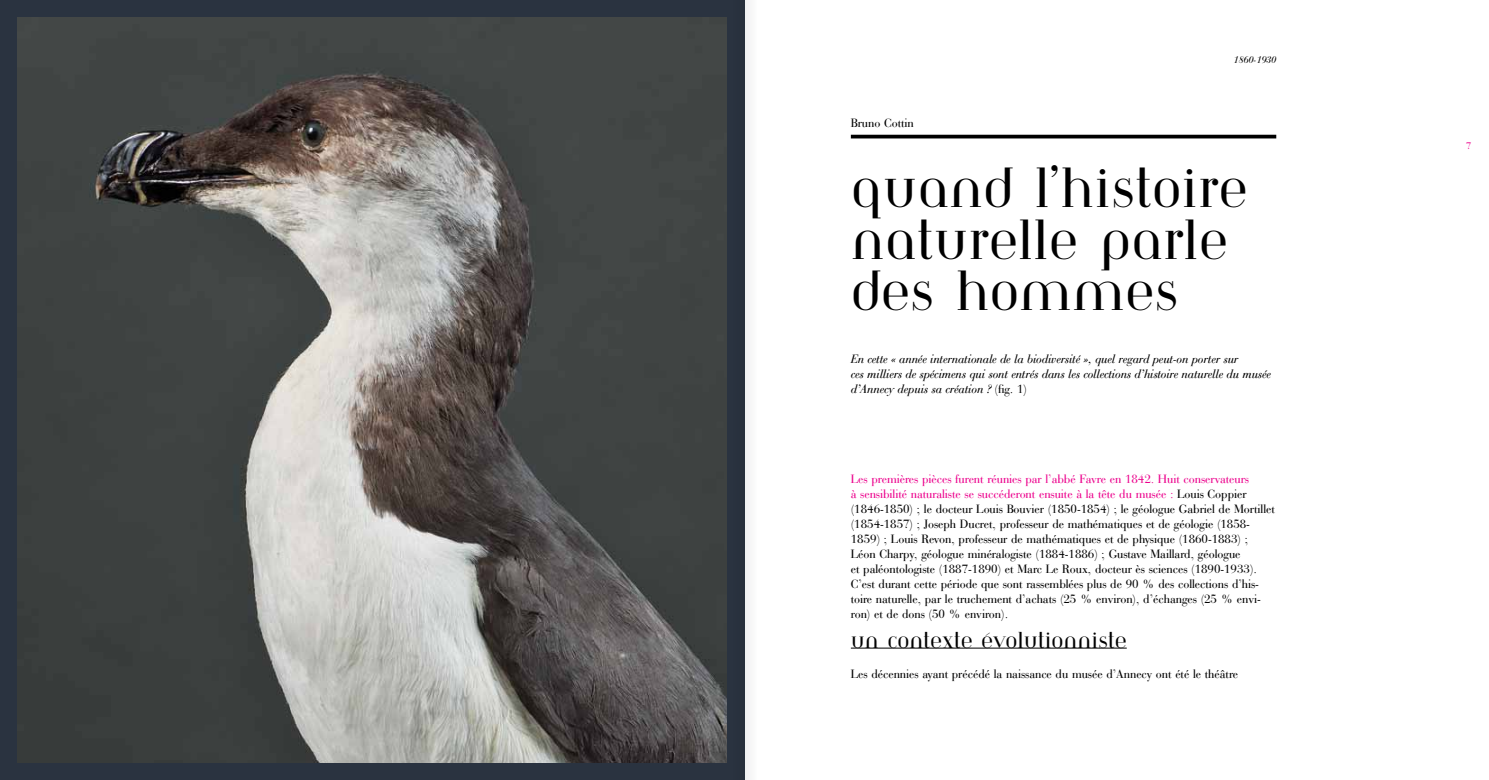
<style>
.page{position:relative;width:1489px;height:780px;background:#fff}
.page>*{position:absolute;margin:0;border:0;box-sizing:border-box;transform-origin:0 0}
.t1{font:42.88px/51.5px "Bayer Type Archi Type";color:#000}
.t2{font:17.5px "Bayer Type Archi Type";color:#000}
.t3{font:12.5px/15px "Cg Bauer Bodoni";color:#000}
.t4{font:12.5px/15px "Cg Bauer Bodoni It";color:#000}
.t5{font:10px "Cg Bauer Bodoni It";color:#000}
.t6{font:10px "Cg Bauer Bodoni";color:#ec008c}
.s1{font-family:"Cg Bauer Bodoni"}
.s2{color:#ec008c}
</style>
<div class="page">
<hr style="left:850px;top:648px;width:276px;height:1px;background:#000">
<div style="left:0;top:0;width:744px;height:780px;background:#2a3340"></div>
<img style="left:18px;top:18px;width:708px;height:744px">
<hr style="left:850px;top:135px;width:426px;height:3px;background:#000">
<svg style="left:744px;top:0;width:5px;height:780px"></svg>
<p class="t3" style="left:850px;top:115px;width:64px">Bruno Cottin</p>
<p class="t5" style="left:1233px;top:53px;width:44px">1860-1930</p>
<h1 class="t1" style="left:850px;top:166px;width:398px">quand l’histoire naturelle parle des hommes</h1>
<p class="t4" style="left:850px;top:351px;width:421px">En cette « année internationale de la biodiversité », quel regard peut-on porter sur<br>ces milliers de spécimens qui sont entrés dans les collections d’histoire naturelle du musée d’Annecy depuis sa création ? <span class="s1">(fig. 1)</span></p>
<p class="t3" style="left:850px;top:471px;width:425px"><span class="s2">Les premières pièces furent réunies par l’abbé Favre en 1842. Huit conservateurs<br>à sensibilité naturaliste se succéderont ensuite à la tête du musée :</span> Louis Coppier (1846-1850) ; le docteur Louis Bouvier (1850-1854) ; le géologue Gabriel de Mortillet (1854-1857) ; Joseph Ducret, professeur de mathématiques et de géologie (1858- 1859) ; Louis Revon, professeur de mathématiques et de physique (1860-1883) ; Léon Charpy, géologue minéralogiste (1884-1886) ; Gustave Maillard, géologue<br>et paléontologiste (1887-1890) et Marc Le Roux, docteur ès sciences (1890-1933).<br>C’est durant cette période que sont rassemblées plus de 90 % des collections d’his&shy;toire naturelle, par le truchement d’achats (25 % environ), d’échanges (25 % envi&shy;ron) et de dons (50 % environ).</p>
<h2 class="t2" style="left:850px;top:631px;width:277px">un contexte évolutionniste</h2>
<p class="t3" style="left:850px;top:666px;width:389px">Les décennies ayant précédé la naissance du musée d’Annecy ont été le théâtre</p>
<p class="t6" style="left:1465px;top:140px;width:7px">7</p>
</div>
